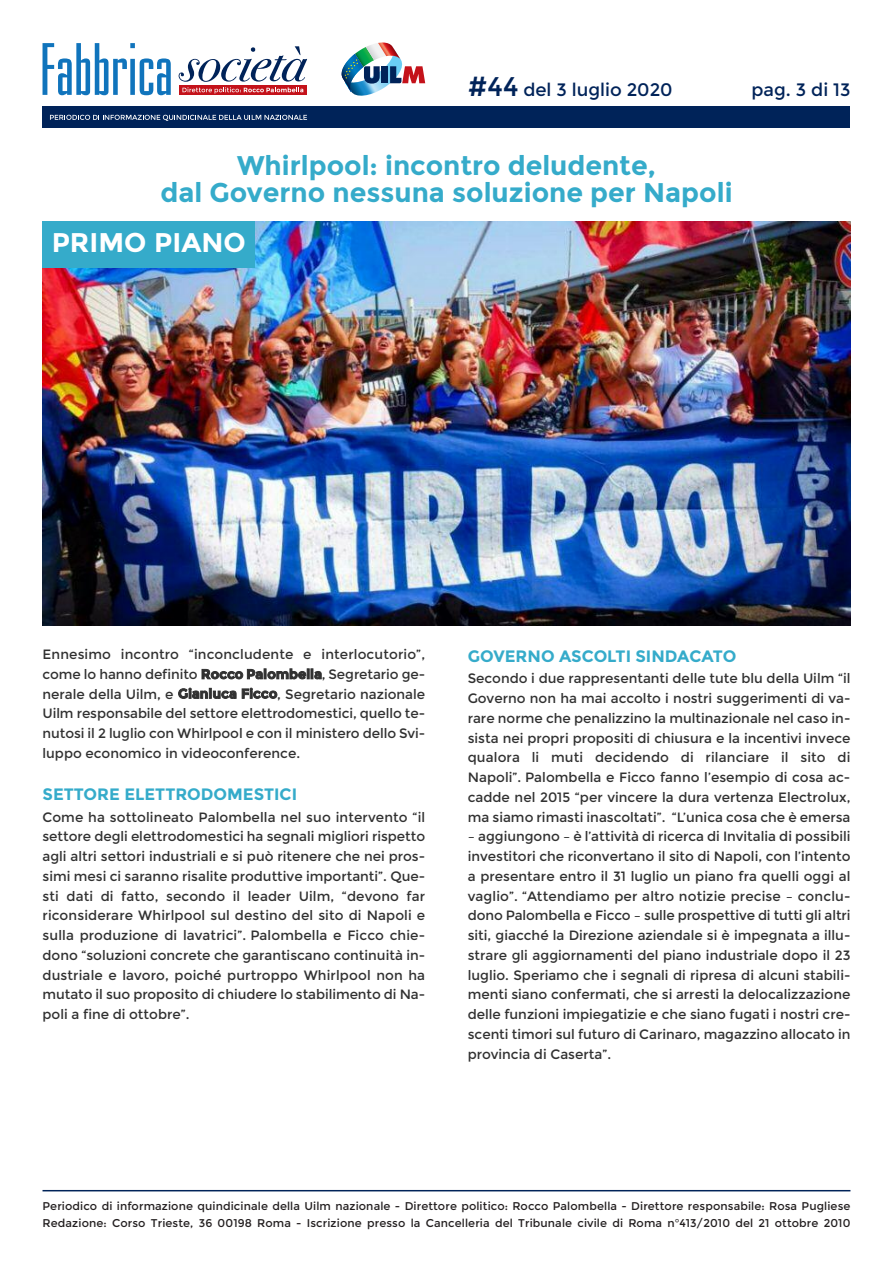
<style>
.page{position:relative;width:893px;height:1263px;background:#fff}
.page>*{position:absolute;margin:0;border:0;box-sizing:border-box;transform-origin:0 0}
.t1{font:700 27px/27px "Montserrat";color:#35abca;text-align:center}
.t2{font:700 27px "Montserrat";color:#fff}
.t3{font:18px "Montserrat";color:#002359}
.t4{font:700 16.5px "Montserrat";color:#35abca}
.t5{font:13.5px/19.8px "Montserrat";color:#313131;text-align:justify}
.t6{font:11.25px/16.5px "Montserrat";letter-spacing:.01em;color:#231f20}
.s1{font-size:27px}
.s2{font-weight:700}
</style>
<div class="page">
<img style="left:351px;top:53px;width:54px;height:43px">
<img style="left:341px;top:54px;width:22px;height:37px">
<img style="left:355px;top:47px;width:19px;height:20px">
<img style="left:366px;top:43px;width:12px;height:17px">
<img style="left:378px;top:43px;width:23px;height:17px">
<svg style="left:364px;top:66px;width:16px;height:18px"></svg>
<div style="left:382px;top:66px;width:6px;height:17px;background:#002359"></div>
<svg style="left:390px;top:66px;width:35px;height:17px"></svg>
<div style="left:43px;top:106px;width:807px;height:22px;background:#002359"></div>
<svg style="left:50px;top:115px;width:257px;height:6px"></svg>
<svg style="left:43px;top:43px;width:128px;height:52px"></svg>
<div style="left:179px;top:85px;width:128px;height:10px;background:#c4121a"></div>
<svg style="left:179px;top:46px;width:128px;height:48px"></svg>
<svg style="left:342px;top:59px;width:16px;height:33px"></svg>
<hr style="left:43px;top:1190px;width:807px;height:1px;background:#002359">
<img style="left:43px;top:221px;width:807px;height:404px">
<div style="left:43px;top:221px;width:212px;height:46px;background:#35abca"></div>
<h2 class="t3" style="left:468px;top:79px;width:206px"><span class="s1">#44</span> del 3 luglio 2020</h2>
<h2 class="t3" style="left:751px;top:79px;width:100px">pag. 3 di 13</h2>
<h1 class="t1" style="left:160px;top:152px;width:574px">Whirlpool: incontro deludente,<br>dal Governo nessuna soluzione per Napoli</h1>
<h1 class="t2" style="left:52px;top:226px;width:196px">PRIMO PIANO</h1>
<p class="t5" style="left:43px;top:644px;width:384px">Ennesimo incontro “inconcludente e interlocutorio”, come lo hanno definito <span class="s2">Rocco Palombella</span>, Segretario ge&shy;nerale della Uilm, e <span class="s2">Gianluca Ficco</span>, Segretario nazionale Uilm responsabile del settore elettrodomestici, quello te&shy;nutosi il 2 luglio con Whirlpool e con il ministero dello Svi&shy;luppo economico in videoconference.</p>
<p class="t4" style="left:43px;top:784px;width:256px">SETTORE ELETTRODOMESTICI</p>
<p class="t5" style="left:43px;top:807px;width:384px">Come ha sottolineato Palombella nel suo intervento “il settore degli elettrodomestici ha segnali migliori rispetto agli altri settori industriali e si può ritenere che nei pros&shy;simi mesi ci saranno risalite produttive importanti”. Que&shy;sti dati di fatto, secondo il leader Uilm, “devono far riconsiderare Whirlpool sul destino del sito di Napoli e sulla produzione di lavatrici”. Palombella e Ficco chie&shy;dono “soluzioni concrete che garantiscano continuità in&shy;dustriale e lavoro, poiché purtroppo Whirlpool non ha mutato il suo proposito di chiudere lo stabilimento di Na&shy;poli a fine di ottobre”.</p>
<p class="t4" style="left:468px;top:646px;width:270px">GOVERNO ASCOLTI SINDACATO</p>
<p class="t5" style="left:468px;top:669px;width:384px">Secondo i due rappresentanti delle tute blu della Uilm “il Governo non ha mai accolto i nostri suggerimenti di va&shy;rare norme che penalizzino la multinazionale nel caso in&shy;sista nei propri propositi di chiusura e la incentivi invece qualora li muti decidendo di rilanciare il sito di Napoli”. Palombella e Ficco fanno l’esempio di cosa ac&shy;cadde nel 2015 “per vincere la dura vertenza Electrolux, ma siamo rimasti inascoltati”. “L’unica cosa che è emersa</p>
<p class="t5" style="left:468px;top:826px;width:384px">– aggiungono – è l’attività di ricerca di Invitalia di possibili investitori che riconvertano il sito di Napoli, con l’intento a presentare entro il 31 luglio un piano fra quelli oggi al vaglio”. “Attendiamo per altro notizie precise – conclu&shy;dono Palombella e Ficco – sulle prospettive di tutti gli altri siti, giacché la Direzione aziendale si è impegnata a illu&shy;strare gli aggiornamenti del piano industriale dopo il 23 luglio. Speriamo che i segnali di ripresa di alcuni stabili&shy;menti siano confermati, che si arresti la delocalizzazione delle funzioni impiegatizie e che siano fugati i nostri cre&shy;scenti timori sul futuro di Carinaro, magazzino allocato in provincia di Caserta”.</p>
<p class="t6" style="left:43px;top:1198px;width:809px">Periodico di informazione quindicinale della Uilm nazionale - Direttore politico: Rocco Palombella - Direttore responsabile: Rosa Pugliese<br>Redazione: Corso Trieste, 36 00198 Roma - Iscrizione presso la Cancelleria del Tribunale civile di Roma n°413/2010 del 21 ottobre 2010</p>
</div>
